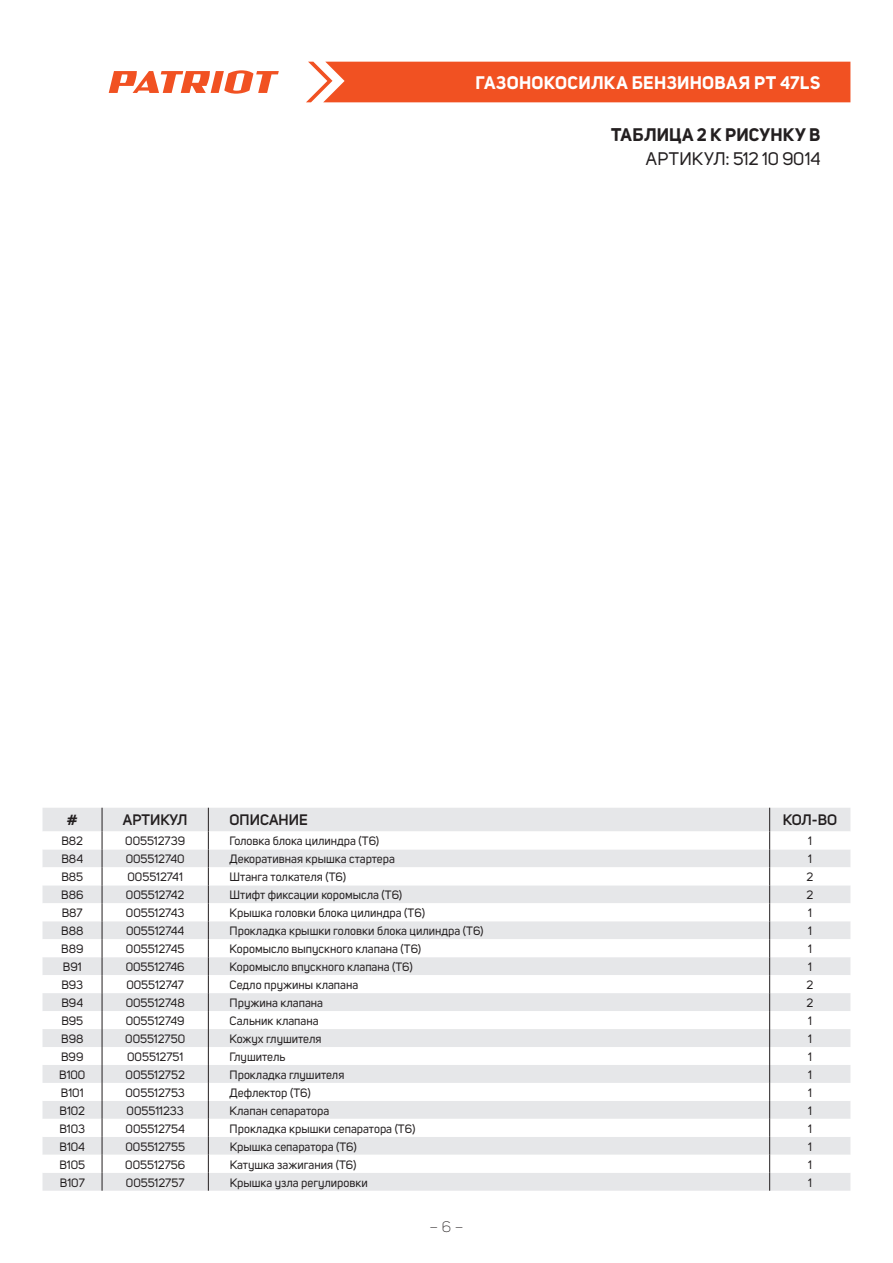
<style>
.page{position:relative;width:893px;height:1263px;background:#fff}
.page>*{position:absolute;margin:0;border:0;box-sizing:border-box;transform-origin:0 0}
.t1{font:700 18px "Uni Sans";letter-spacing:.02em;color:#fff}
.t2{font:700 18px "Uni Sans";letter-spacing:.02em;color:#231f20}
.t3{font:18px "Uni Sans";color:#231f20}
.t4{font:600 15px "Uni Sans";color:#231f20}
.t5{font:300 15px "Uni Sans";color:#231f20}
.t6{font:12px "Uni Sans";color:#231f20}
</style>
<div class="page">
<div style="left:306px;top:62px;width:544px;height:40px;background:#f15122"></div>
<svg style="left:109px;top:70px;width:170px;height:24px"></svg>
<div style="left:43px;top:808px;width:807px;height:383px;background:#e6e7e9"></div>
<svg style="left:43px;top:831px;width:807px;height:342px"></svg>
<svg style="left:102px;top:808px;width:1px;height:383px"></svg>
<svg style="left:208px;top:808px;width:1px;height:383px"></svg>
<svg style="left:769px;top:808px;width:1px;height:383px"></svg>
<h1 class="t1" style="left:475px;top:72px;width:347px">ГАЗОНОКОСИЛКА БЕНЗИНОВАЯ PT 47LS</h1>
<h1 class="t2" style="left:611px;top:123px;width:211px">ТАБЛИЦА 2 К РИСУНКУ B</h1>
<h1 class="t3" style="left:646px;top:148px;width:176px">АРТИКУЛ: 512 10 9014</h1>
<p class="t4" style="left:67px;top:811px;width:12px">#</p>
<p class="t4" style="left:123px;top:811px;width:66px">АРТИКУЛ</p>
<p class="t4" style="left:230px;top:811px;width:80px">ОПИСАНИЕ</p>
<p class="t4" style="left:783px;top:811px;width:56px">КОЛ-ВО</p>
<p class="t6" style="left:61px;top:834px;width:23px">B82</p>
<p class="t6" style="left:125px;top:834px;width:61px">005512739</p>
<p class="t6" style="left:230px;top:834px;width:151px">Головка блока цилиндра (T6)</p>
<p class="t6" style="left:808px;top:834px;width:5px">1</p>
<p class="t6" style="left:61px;top:852px;width:23px">B84</p>
<p class="t6" style="left:126px;top:852px;width:61px">005512740</p>
<p class="t6" style="left:230px;top:852px;width:167px">Декоративная крышка стартера</p>
<p class="t6" style="left:808px;top:852px;width:5px">1</p>
<p class="t6" style="left:61px;top:870px;width:23px">B85</p>
<p class="t6" style="left:127px;top:870px;width:57px">005512741</p>
<p class="t6" style="left:230px;top:870px;width:118px">Штанга толкателя (T6)</p>
<p class="t6" style="left:807px;top:870px;width:8px">2</p>
<p class="t6" style="left:61px;top:888px;width:24px">B86</p>
<p class="t6" style="left:126px;top:888px;width:60px">005512742</p>
<p class="t6" style="left:230px;top:888px;width:174px">Штифт фиксации коромысла (T6)</p>
<p class="t6" style="left:807px;top:888px;width:8px">2</p>
<p class="t6" style="left:62px;top:906px;width:23px">B87</p>
<p class="t6" style="left:126px;top:906px;width:60px">005512743</p>
<p class="t6" style="left:230px;top:906px;width:197px">Крышка головки блока цилиндра (T6)</p>
<p class="t6" style="left:808px;top:906px;width:5px">1</p>
<p class="t6" style="left:61px;top:924px;width:24px">B88</p>
<p class="t6" style="left:126px;top:924px;width:60px">005512744</p>
<p class="t6" style="left:230px;top:924px;width:255px">Прокладка крышки головки блока цилиндра (T6)</p>
<p class="t6" style="left:808px;top:924px;width:5px">1</p>
<p class="t6" style="left:61px;top:942px;width:24px">B89</p>
<p class="t6" style="left:126px;top:942px;width:60px">005512745</p>
<p class="t6" style="left:230px;top:942px;width:193px">Коромысло выпускного клапана (T6)</p>
<p class="t6" style="left:808px;top:942px;width:5px">1</p>
<p class="t6" style="left:63px;top:960px;width:20px">B91</p>
<p class="t6" style="left:126px;top:960px;width:61px">005512746</p>
<p class="t6" style="left:230px;top:960px;width:185px">Коромысло впускного клапана (T6)</p>
<p class="t6" style="left:808px;top:960px;width:5px">1</p>
<p class="t6" style="left:61px;top:978px;width:23px">B93</p>
<p class="t6" style="left:126px;top:978px;width:59px">005512747</p>
<p class="t6" style="left:230px;top:978px;width:130px">Седло пружины клапана</p>
<p class="t6" style="left:807px;top:978px;width:8px">2</p>
<p class="t6" style="left:61px;top:996px;width:23px">B94</p>
<p class="t6" style="left:126px;top:996px;width:60px">005512748</p>
<p class="t6" style="left:230px;top:996px;width:95px">Пружина клапана</p>
<p class="t6" style="left:807px;top:996px;width:8px">2</p>
<p class="t6" style="left:61px;top:1014px;width:23px">B95</p>
<p class="t6" style="left:126px;top:1014px;width:61px">005512749</p>
<p class="t6" style="left:230px;top:1014px;width:91px">Сальник клапана</p>
<p class="t6" style="left:808px;top:1014px;width:5px">1</p>
<p class="t6" style="left:61px;top:1032px;width:24px">B98</p>
<p class="t6" style="left:125px;top:1032px;width:61px">005512750</p>
<p class="t6" style="left:230px;top:1032px;width:93px">Кожух глушителя</p>
<p class="t6" style="left:808px;top:1032px;width:5px">1</p>
<p class="t6" style="left:61px;top:1050px;width:24px">B99</p>
<p class="t6" style="left:127px;top:1050px;width:58px">005512751</p>
<p class="t6" style="left:230px;top:1050px;width:57px">Глушитель</p>
<p class="t6" style="left:808px;top:1050px;width:5px">1</p>
<p class="t6" style="left:59px;top:1067px;width:28px">B100</p>
<p class="t6" style="left:126px;top:1067px;width:61px">005512752</p>
<p class="t6" style="left:230px;top:1067px;width:116px">Прокладка глушителя</p>
<p class="t6" style="left:808px;top:1067px;width:5px">1</p>
<p class="t6" style="left:61px;top:1085px;width:24px">B101</p>
<p class="t6" style="left:125px;top:1085px;width:61px">005512753</p>
<p class="t6" style="left:230px;top:1085px;width:83px">Дефлектор (T6)</p>
<p class="t6" style="left:808px;top:1085px;width:5px">1</p>
<p class="t6" style="left:59px;top:1103px;width:27px">B102</p>
<p class="t6" style="left:127px;top:1103px;width:59px">005511233</p>
<p class="t6" style="left:230px;top:1103px;width:101px">Клапан сепаратора</p>
<p class="t6" style="left:808px;top:1103px;width:5px">1</p>
<p class="t6" style="left:59px;top:1121px;width:27px">B103</p>
<p class="t6" style="left:126px;top:1121px;width:61px">005512754</p>
<p class="t6" style="left:230px;top:1121px;width:187px">Прокладка крышки сепаратора (T6)</p>
<p class="t6" style="left:808px;top:1121px;width:5px">1</p>
<p class="t6" style="left:60px;top:1139px;width:27px">B104</p>
<p class="t6" style="left:126px;top:1139px;width:61px">005512755</p>
<p class="t6" style="left:230px;top:1139px;width:129px">Крышка сепаратора (T6)</p>
<p class="t6" style="left:808px;top:1139px;width:5px">1</p>
<p class="t6" style="left:59px;top:1157px;width:27px">B105</p>
<p class="t6" style="left:125px;top:1157px;width:61px">005512756</p>
<p class="t6" style="left:230px;top:1157px;width:128px">Катушка зажигания (T6)</p>
<p class="t6" style="left:808px;top:1157px;width:5px">1</p>
<p class="t6" style="left:60px;top:1175px;width:26px">B107</p>
<p class="t6" style="left:126px;top:1175px;width:60px">005512757</p>
<p class="t6" style="left:230px;top:1175px;width:140px">Крышка узла регулировки</p>
<p class="t6" style="left:808px;top:1175px;width:5px">1</p>
<p class="t5" style="left:429px;top:1218px;width:35px">– 6 –</p>
</div>
